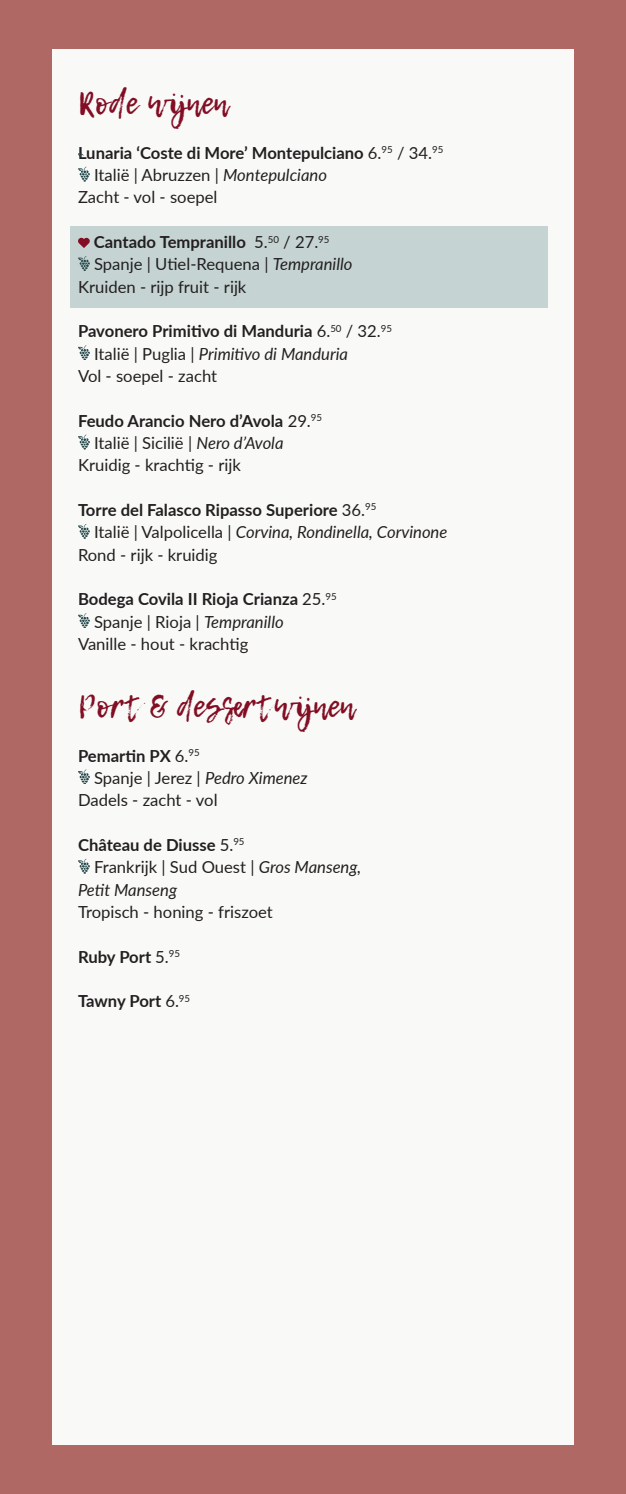
<style>
.page{position:relative;width:626px;height:1494px;background:#fff}
.page>*{position:absolute;margin:0;border:0;box-sizing:border-box;transform-origin:0 0}
.Rubriek{font:31.5px "Lemon Tuesday";color:#820e24}
.Plat{font:16.62px "Lato";color:#231f20}
.Wijn{font:700 16.62px "Lato";color:#231f20}
.t1{font:italic 16.62px/22.4px "Lato";color:#231f20}
.s1{font-weight:400}
.s2{font-style:italic}
.s3{font-style:normal}
</style>
<div class="page">
<div style="left:0;top:0;width:625px;height:1493px;background:#b06864"></div>
<div style="left:52px;top:49px;width:521px;height:1395px;background:#f9faf8"></div>
<svg style="left:78px;top:167px;width:12px;height:14px"></svg>
<svg style="left:78px;top:153px;width:6px;height:4px"></svg>
<svg style="left:78px;top:345px;width:12px;height:15px"></svg>
<svg style="left:78px;top:434px;width:12px;height:15px"></svg>
<svg style="left:78px;top:524px;width:12px;height:14px"></svg>
<svg style="left:78px;top:613px;width:12px;height:14px"></svg>
<svg style="left:78px;top:769px;width:12px;height:14px"></svg>
<svg style="left:78px;top:858px;width:12px;height:15px"></svg>
<div style="left:71px;top:226px;width:476px;height:82px;background:#c5d4d2"></div>
<svg style="left:78px;top:238px;width:12px;height:10px"></svg>
<svg style="left:78px;top:256px;width:12px;height:14px"></svg>
<p class="Rubriek" style="left:78px;top:85px;width:152px">Rode wijnen</p>
<p class="Wijn" style="left:78px;top:140px;width:366px">Lunaria ‘Coste di More’ Montepulciano <span class="s1">6.</span><sup>95</sup> <span class="s1">/ 34.</span><sup>95</sup></p>
<p class="Plat" style="left:94px;top:163px;width:234px">Italië | Abruzzen | <span class="s2">Montepulciano</span></p>
<p class="Plat" style="left:78px;top:185px;width:141px">Zacht - vol - soepel</p>
<p class="Wijn" style="left:78px;top:230px;width:233px">Cantado Tempranillo <span class="s1">5.</span><sup>50</sup> <span class="s1">/ 27.</span><sup>95</sup></p>
<p class="Plat" style="left:140px;top:252px;width:260px">Spanje | Utiel-Requ na | <span class="s2">Tempranillo</span></p>
<p class="Wijn" style="left:94px;top:230px;width:237px">Cantado Tempranillo <span class="s1">5.</span><sup>50</sup> <span class="s1">/ 27.</span><sup>95</sup></p>
<p class="Plat" style="left:94px;top:252px;width:260px">Spanje | Utiel-Requena | <span class="s2">Tempranillo</span></p>
<p class="Plat" style="left:78px;top:275px;width:170px">Kruiden - rijp fruit - rijk</p>
<p class="Wijn" style="left:78px;top:319px;width:315px">Pavonero Primitivo di Manduria <span class="s1">6.</span><sup>50</sup> <span class="s1">/ 32.</span><sup>95</sup></p>
<p class="t1" style="left:94px;top:342px;width:255px"><span class="s3">Italië | Puglia |</span> Primitivo di Manduria</p>
<p class="Plat" style="left:78px;top:364px;width:140px">Vol - soepel - zacht</p>
<p class="Wijn" style="left:78px;top:408px;width:245px">Feudo Arancio Nero d’Avola <span class="s1">29.</span><sup>95</sup></p>
<p class="Plat" style="left:94px;top:431px;width:191px">Italië | Sicilië | <span class="s2">Nero d’Avola</span></p>
<p class="Plat" style="left:78px;top:453px;width:164px">Kruidig - krachtig - rijk</p>
<p class="Wijn" style="left:78px;top:497px;width:299px">Torre del Falasco Ripasso Superiore <span class="s1">36.</span><sup>95</sup></p>
<p class="t1" style="left:94px;top:520px;width:354px"><span class="s3">Italië | Valpolicella |</span> Corvina, Rondinella, Corvinone</p>
<p class="Plat" style="left:78px;top:542px;width:141px">Rond - rijk - kruidig</p>
<p class="Wijn" style="left:78px;top:587px;width:260px">Bodega Covila II Rioja Crianza <span class="s1">25.</span><sup>95</sup></p>
<p class="Plat" style="left:94px;top:609px;width:191px">Spanje | Rioja | <span class="s2">Tempranillo</span></p>
<p class="Plat" style="left:78px;top:632px;width:172px">Vanille - hout - krachtig</p>
<p class="Rubriek" style="left:78px;top:687px;width:278px">Port &amp; dessertwijnen</p>
<p class="Wijn" style="left:78px;top:743px;width:123px">Pemartin PX <span class="s1">6.</span><sup>95</sup></p>
<p class="Plat" style="left:94px;top:766px;width:215px">Spanje | Jerez | <span class="s2">Pedro Ximenez</span></p>
<p class="Plat" style="left:78px;top:788px;width:141px">Dadels - zacht - vol</p>
<p class="Wijn" style="left:78px;top:832px;width:168px">Château de Diusse <span class="s1">5.</span><sup>95</sup></p>
<p class="t1" style="left:78px;top:855px;width:284px;text-indent:16px"><span class="s3">Frankrijk | Sud Ouest |</span> Gros Manseng,<br>Petit Manseng</p>
<p class="Plat" style="left:78px;top:899px;width:196px">Tropisch - honing - friszoet</p>
<p class="Wijn" style="left:78px;top:944px;width:104px">Ruby Port <span class="s1">5.</span><sup>95</sup></p>
<p class="Wijn" style="left:78px;top:988px;width:114px">Tawny Port <span class="s1">6.</span><sup>95</sup></p>
</div>
